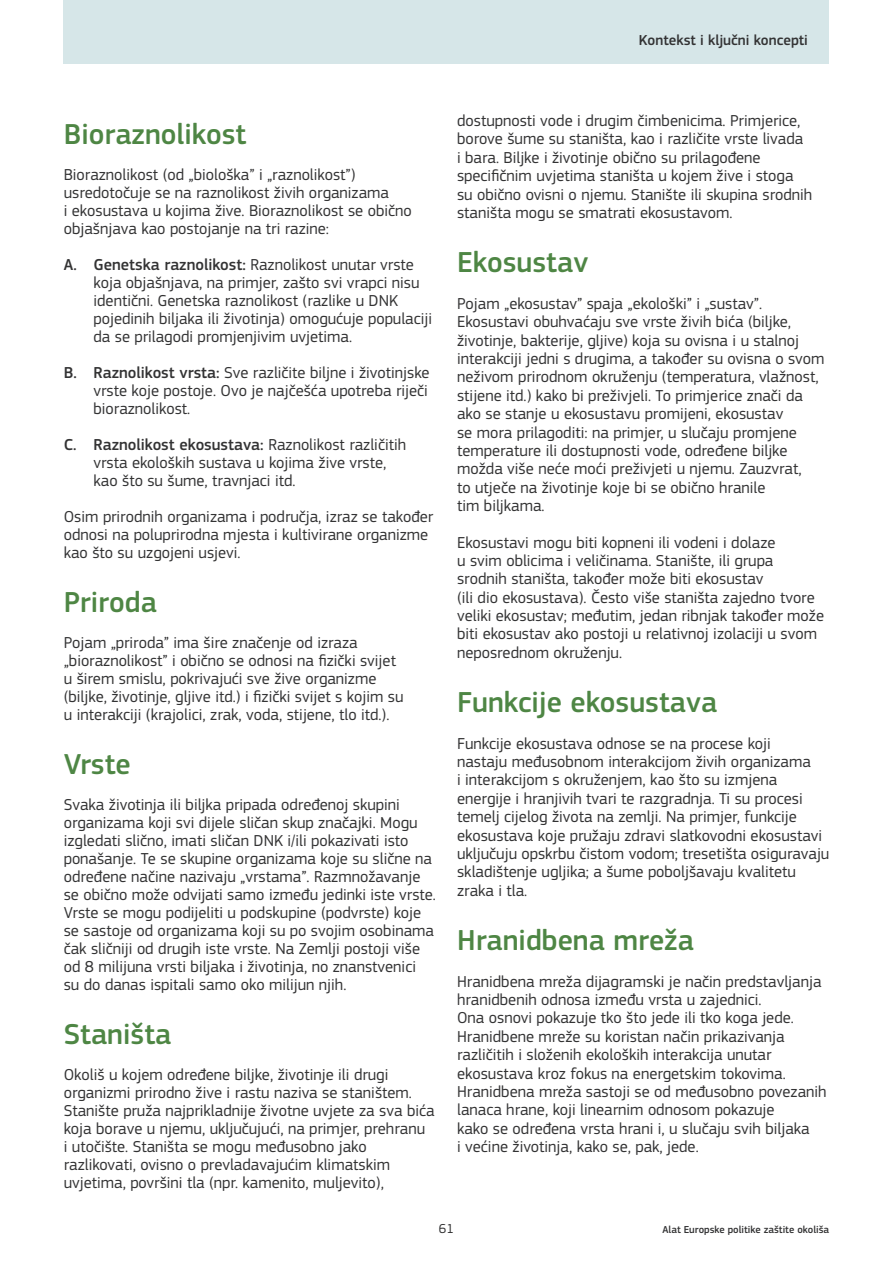
<style>
.page{position:relative;width:893px;height:1263px;background:#fff}
.page>*{position:absolute;margin:0;border:0;box-sizing:border-box;transform-origin:0 0}
.t1{font:500 30px "EC Square Sans Pro";color:#4e8644}
.t2{font:16.5px/18.5px "EC Square Sans Pro";color:#333334}
.t3{font:500 15px "EC Square Sans Pro";color:#333334}
.t4{font:13.5px "EC Square Sans Pro";color:#333334}
.t5{font:500 10.5px "EC Square Sans Pro";color:#333334}
.s1{font-weight:500}
</style>
<div class="page">
<div style="left:64px;top:0;width:765px;height:64px;background:#d6e6e8"></div>
<p class="t3" style="left:639px;top:32px;width:171px">Kontekst i ključni koncepti</p>
<p class="t1" style="left:64px;top:117px;width:184px">Bioraznolikost</p>
<p class="t2" style="left:64px;top:166px;width:349px;line-height:18px">Bioraznolikost (od „biološka” i „raznolikost”) usredotočuje se na raznolikost živih organizama<br>i ekosustava u kojima žive. Bioraznolikost se obično objašnjava kao postojanje na tri razine:</p>
<p class="t2" style="left:94px;top:256px;width:340px;line-height:18px;text-indent:-30px"><span class="s1">A. Genetska raznolikost:</span> Raznolikost unutar vrste koja objašnjava, na primjer, zašto svi vrapci nisu identični. Genetska raznolikost (razlike u DNK pojedinih biljaka ili životinja) omogućuje populaciji da se prilagodi promjenjivim uvjetima.</p>
<p class="t2" style="left:94px;top:364px;width:338px;line-height:18px;text-align:justify;text-indent:-30px"><span class="s1">B. Raznolikost vrsta:</span> Sve različite biljne i životinjske vrste koje postoje. Ovo je najčešća upotreba riječi bioraznolikost.</p>
<p class="t2" style="left:94px;top:436px;width:314px;line-height:18px;text-indent:-30px"><span class="s1">C. Raznolikost ekosustava:</span> Raznolikost različitih vrsta ekoloških sustava u kojima žive vrste, kao što su šume, travnjaci itd.</p>
<p class="t2" style="left:64px;top:508px;width:371px;line-height:18px">Osim prirodnih organizama i područja, izraz se također odnosi na poluprirodna mjesta i kultivirane organizme kao što su uzgojeni usjevi.</p>
<p class="t1" style="left:64px;top:585px;width:95px">Priroda</p>
<p class="t2" style="left:64px;top:634px;width:341px;line-height:18px">Pojam „priroda” ima šire značenje od izraza „bioraznolikost” i obično se odnosi na fizički svijet u širem smislu, pokrivajući sve žive organizme (biljke, životinje, gljive itd.) i fizički svijet s kojim su u interakciji (krajolici, zrak, voda, stijene, tlo itd.).</p>
<p class="t1" style="left:64px;top:747px;width:69px">Vrste</p>
<p class="t2" style="left:64px;top:796px;width:374px;line-height:18px">Svaka životinja ili biljka pripada određenoj skupini organizama koji svi dijele sličan skup značajki. Mogu izgledati slično, imati sličan DNK i/ili pokazivati isto ponašanje. Te se skupine organizama koje su slične na određene načine nazivaju „vrstama”. Razmnožavanje se obično može odvijati samo između jedinki iste vrste.<br>Vrste se mogu podijeliti u podskupine (podvrste) koje se sastoje od organizama koji su po svojim osobinama čak sličniji od drugih iste vrste. Na Zemlji postoji više od 8 milijuna vrsti biljaka i životinja, no znanstvenici<br>su do danas ispitali samo oko milijun njih.</p>
<p class="t1" style="left:64px;top:1017px;width:109px">Staništa</p>
<p class="t2" style="left:64px;top:1066px;width:372px;line-height:18px">Okoliš u kojem određene biljke, životinje ili drugi organizmi prirodno žive i rastu naziva se staništem.<br>Stanište pruža najprikladnije životne uvjete za sva bića koja borave u njemu, uključujući, na primjer, prehranu<br>i utočište. Staništa se mogu međusobno jako razlikovati, ovisno o prevladavajućim klimatskim uvjetima, površini tla (npr. kamenito, muljevito),</p>
<p class="t2" style="left:457px;top:111px;width:357px">dostupnosti vode i drugim čimbenicima. Primjerice, borove šume su staništa, kao i različite vrste livada<br>i bara. Biljke i životinje obično su prilagođene specifičnim uvjetima staništa u kojem žive i stoga su obično ovisni o njemu. Stanište ili skupina srodnih staništa mogu se smatrati ekosustavom.</p>
<p class="t1" style="left:457px;top:245px;width:133px">Ekosustav</p>
<p class="t2" style="left:457px;top:294px;width:369px">Pojam „ekosustav” spaja „ekološki” i „sustav”.<br>Ekosustavi obuhvaćaju sve vrste živih bića (biljke, životinje, bakterije, gljive) koja su ovisna i u stalnoj interakciji jedni s drugima, a također su ovisna o svom neživom prirodnom okruženju (temperatura, vlažnost, stijene itd.) kako bi preživjeli. To primjerice znači da ako se stanje u ekosustavu promijeni, ekosustav<br>se mora prilagoditi: na primjer, u slučaju promjene temperature ili dostupnosti vode, određene biljke možda više neće moći preživjeti u njemu. Zauzvrat,<br>to utječe na životinje koje bi se obično hranile<br>tim biljkama.</p>
<p class="t2" style="left:457px;top:533px;width:368px">Ekosustavi mogu biti kopneni ili vodeni i dolaze<br>u svim oblicima i veličinama. Stanište, ili grupa srodnih staništa, također može biti ekosustav<br>(ili dio ekosustava). Često više staništa zajedno tvore veliki ekosustav; međutim, jedan ribnjak također može biti ekosustav ako postoji u relativnoj izolaciji u svom neposrednom okruženju.</p>
<p class="t1" style="left:457px;top:685px;width:262px">Funkcije ekosustava</p>
<p class="t2" style="left:457px;top:734px;width:374px">Funkcije ekosustava odnose se na procese koji<br>nastaju međusobnom interakcijom živih organizama<br>i interakcijom s okruženjem, kao što su izmjena energije i hranjivih tvari te razgradnja. Ti su procesi temelj cijelog života na zemlji. Na primjer, funkcije ekosustava koje pružaju zdravi slatkovodni ekosustavi uključuju opskrbu čistom vodom; tresetišta osiguravaju skladištenje ugljika; a šume poboljšavaju kvalitetu zraka i tla.</p>
<p class="t1" style="left:457px;top:923px;width:238px">Hranidbena mreža</p>
<p class="t2" style="left:457px;top:972px;width:371px">Hranidbena mreža dijagramski je način predstavljanja hranidbenih odnosa između vrsta u zajednici.<br>Ona osnovi pokazuje tko što jede ili tko koga jede.<br>Hranidbene mreže su koristan način prikazivanja različitih i složenih ekoloških interakcija unutar ekosustava kroz fokus na energetskim tokovima.<br>Hranidbena mreža sastoji se od međusobno povezanih lanaca hrane, koji linearnim odnosom pokazuje<br>kako se određena vrsta hrani i, u slučaju svih biljaka<br>i većine životinja, kako se, pak, jede.</p>
<p class="t4" style="left:439px;top:1221px;width:17px">61</p>
<p class="t5" style="left:662px;top:1223px;width:168px">Alat Europske politike zaštite okoliša</p>
</div>
